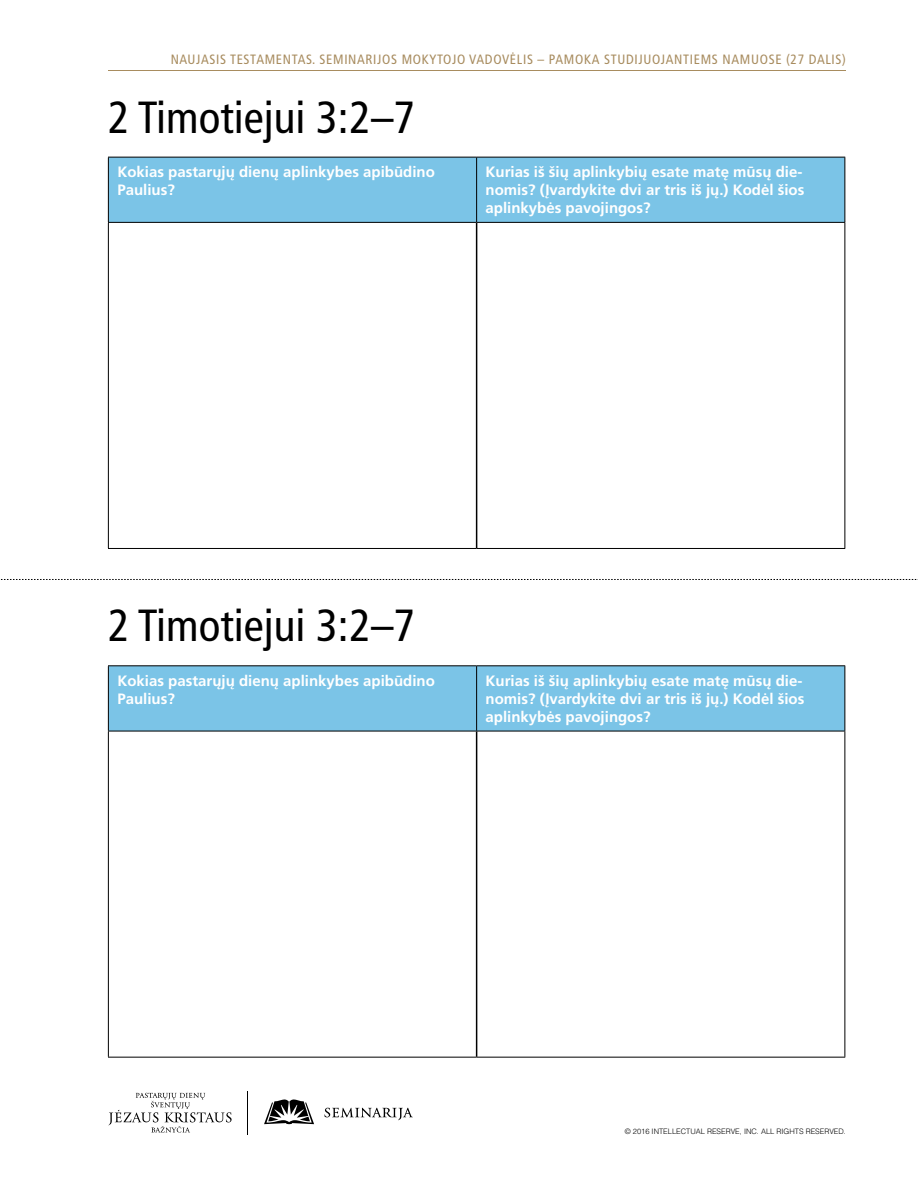
<style>
.page{position:relative;width:918px;height:1188px;background:#fff}
.page>*{position:absolute;margin:0;border:0;box-sizing:border-box;transform-origin:0 0}
.HNDOUT_title_HANDOUT{font:condensed 45px "Frutigerlds Lat";color:#000}
.HNDOUT-TBLDATA_para{font:700 15px/18px "Frutigerlds Lat";color:#fff}
.PUB_para_HANDOUT{font:condensed 13.5px "Frutigerlds Lat";letter-spacing:.05em;color:#a88c5f}
.CPYRT_para_HANDOUT{font:300 7.5px "Helveticalds Lat";color:#000}
</style>
<div class="page">
<svg style="left:264px;top:1099px;width:50px;height:25px"></svg>
<hr style="left:247px;top:1091px;width:1px;height:44px;background:#000">
<svg style="left:108px;top:1093px;width:124px;height:39px"></svg>
<svg style="left:325px;top:1108px;width:88px;height:12px"></svg>
<hr style="left:108px;top:70px;width:738px;height:1px;background:#a88c5f">
<svg style="left:1px;top:579px;width:917px;height:1px"></svg>
<div style="left:109px;top:158px;width:735px;height:64px;background:#7bc4e7"></div>
<hr style="left:476px;top:158px;width:1px;height:64px;background:#000">
<hr style="left:108px;top:223px;width:1px;height:325px;background:#000">
<hr style="left:844px;top:223px;width:1px;height:325px;background:#000">
<hr style="left:108px;top:548px;width:369px;height:1px;background:#000">
<hr style="left:477px;top:548px;width:368px;height:1px;background:#000">
<hr style="left:476px;top:223px;width:1px;height:325px;background:#000">
<hr style="left:108px;top:157px;width:369px;height:1px;background:#000">
<hr style="left:108px;top:158px;width:1px;height:64px;background:#000">
<hr style="left:477px;top:157px;width:368px;height:1px;background:#000">
<hr style="left:844px;top:158px;width:1px;height:64px;background:#000">
<hr style="left:108px;top:222px;width:369px;height:1px;background:#000">
<hr style="left:477px;top:222px;width:368px;height:1px;background:#000">
<div style="left:109px;top:666px;width:735px;height:65px;background:#7bc4e7"></div>
<hr style="left:476px;top:666px;width:1px;height:65px;background:#000">
<hr style="left:108px;top:731px;width:1px;height:326px;background:#000">
<hr style="left:844px;top:731px;width:1px;height:326px;background:#000">
<hr style="left:108px;top:1057px;width:369px;height:1px;background:#000">
<hr style="left:477px;top:1057px;width:368px;height:1px;background:#000">
<hr style="left:476px;top:731px;width:1px;height:326px;background:#000">
<hr style="left:108px;top:665px;width:369px;height:1px;background:#000">
<hr style="left:108px;top:666px;width:1px;height:65px;background:#000">
<hr style="left:477px;top:665px;width:368px;height:1px;background:#000">
<hr style="left:844px;top:666px;width:1px;height:65px;background:#000">
<hr style="left:108px;top:731px;width:369px;height:1px;background:#000">
<hr style="left:477px;top:731px;width:368px;height:1px;background:#000">
<p class="PUB_para_HANDOUT" style="left:171px;top:49px;width:677px">NAUJASIS TESTAMENTAS. SEMINARIJOS MOKYTOJO VADOVĖLIS – PAMOKA STUDIJUOJANTIEMS NAMUOSE (27 DALIS)</p>
<p class="HNDOUT_title_HANDOUT" style="left:108px;top:82px;width:309px">2 Timotiejui 3:2–7</p>
<p class="HNDOUT-TBLDATA_para" style="left:117px;top:163px;width:319px">Kokias pastarųjų dienų aplinkybes apibūdino<br>Paulius?</p>
<p class="HNDOUT-TBLDATA_para" style="left:486px;top:163px;width:320px">Kurias iš šių aplinkybių esate matę mūsų die&shy;nomis? (Įvardykite dvi ar tris iš jų.) Kodėl šios aplinkybės pavojingos?</p>
<p class="HNDOUT_title_HANDOUT" style="left:108px;top:591px;width:309px">2 Timotiejui 3:2–7</p>
<p class="HNDOUT-TBLDATA_para" style="left:117px;top:672px;width:319px">Kokias pastarųjų dienų aplinkybes apibūdino<br>Paulius?</p>
<p class="HNDOUT-TBLDATA_para" style="left:486px;top:672px;width:320px">Kurias iš šių aplinkybių esate matę mūsų die&shy;nomis? (Įvardykite dvi ar tris iš jų.) Kodėl šios aplinkybės pavojingos?</p>
<p class="CPYRT_para_HANDOUT" style="left:625px;top:1125px;width:223px">© 2016 INTELLECTUAL RESERVE, INC. ALL RIGHTS RESERVED.</p>
</div>
